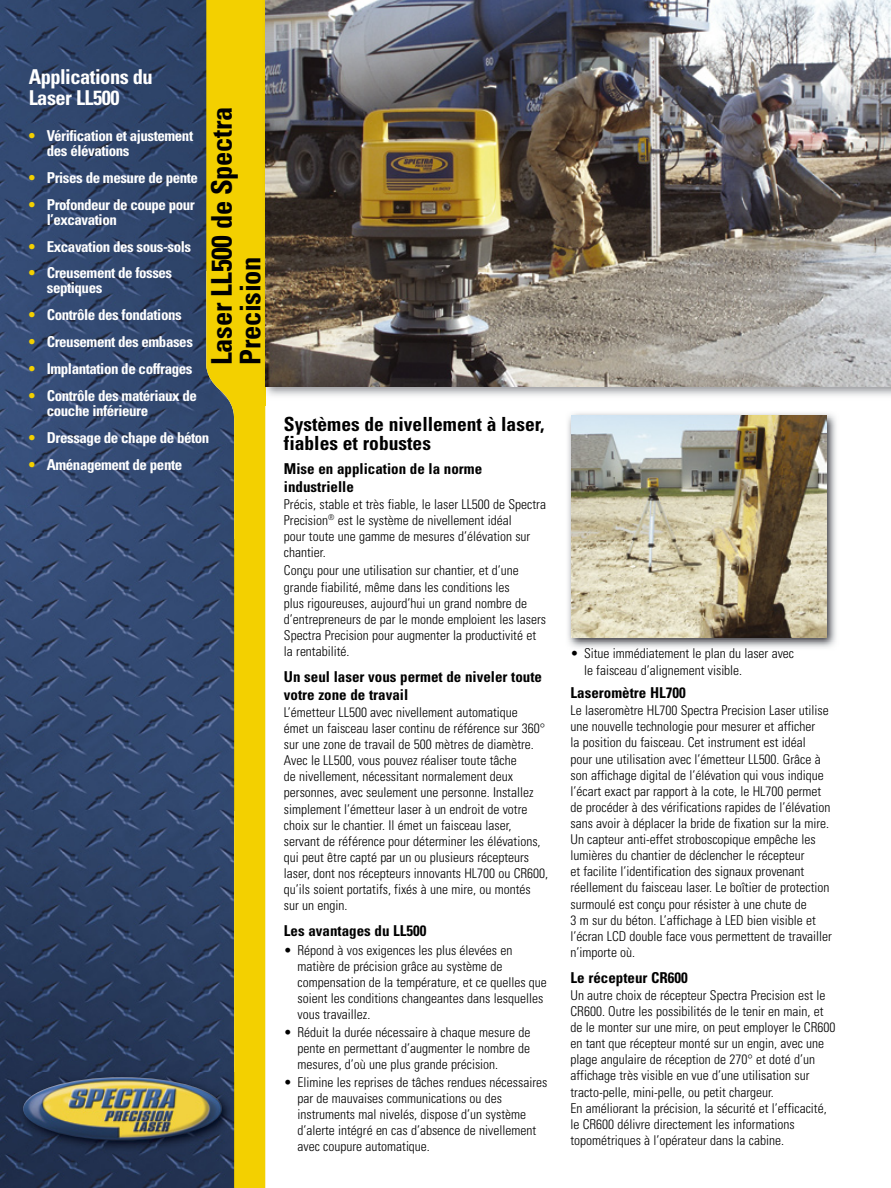
<style>
.page{position:relative;width:891px;height:1188px;background:#fff}
.page>*{position:absolute;margin:0;border:0;box-sizing:border-box;transform-origin:0 0}
.t1{font:700 condensed 28.5px/28.5px "Univers LT Std";letter-spacing:-.01em;color:#000}
.t2{font:700 condensed 20.4px/21px "Univers LT Std";letter-spacing:-.025em;color:#fff}
.t3{font:700 condensed 19.5px/19.5px "Univers LT Std";color:#000}
.t4{font:700 condensed 15px/15px "Univers LT Std";letter-spacing:-.03em;color:#fff}
.t5{font:700 condensed 15px/18px "Univers LT Std";color:#000}
.t6{font:300 condensed 13.5px/16px "Univers LT Std";color:#000}
.s1{color:#f3d000}
</style>
<div class="page">
<img style="left:0;top:0;width:204px;height:270px">
<img style="left:0;top:270px;width:204px;height:810px">
<img style="left:0;top:1080px;width:47px;height:108px">
<img style="left:47px;top:1168px;width:157px;height:20px">
<img style="left:265px;top:1072px;width:1px;height:96px">
<img style="left:18px;top:1072px;width:186px;height:96px">
<img style="left:23px;top:1077px;width:181px;height:63px">
<img style="left:568px;top:413px;width:268px;height:235px">
<img style="left:571px;top:416px;width:255px;height:221px">
<svg style="left:204px;top:0;width:61px;height:1188px;background:#ae9f25"></svg>
<img style="left:261px;top:0;width:630px;height:405px">
<img style="left:266px;top:0;width:625px;height:386px">
<h2 class="t2" style="left:29px;top:66px;width:126px">Applications du<br>Laser LL500</h2>
<p class="t4" style="left:47px;top:128px;width:148px;text-indent:-18px"><span class="s1">•</span> Vérification et ajustement des élévations</p>
<p class="t4" style="left:29px;top:170px;width:171px"><span class="s1">•</span> Prises de mesure de pente</p>
<p class="t4" style="left:47px;top:197px;width:150px;text-indent:-18px"><span class="s1">•</span> Profondeur de coupe pour l’excavation</p>
<p class="t4" style="left:29px;top:239px;width:164px"><span class="s1">•</span> Excavation des sous-sols</p>
<p class="t4" style="left:47px;top:266px;width:127px;text-indent:-18px"><span class="s1">•</span> Creusement de fosses septiques</p>
<p class="t4" style="left:29px;top:307px;width:155px"><span class="s1">•</span> Contrôle des fondations</p>
<p class="t4" style="left:29px;top:334px;width:166px"><span class="s1">•</span> Creusement des embases</p>
<p class="t4" style="left:29px;top:361px;width:165px"><span class="s1">•</span> Implantation de coffrages</p>
<p class="t4" style="left:47px;top:388px;width:152px;text-indent:-18px"><span class="s1">•</span> Contrôle des matériaux de couche inférieure</p>
<p class="t4" style="left:29px;top:430px;width:182px"><span class="s1">•</span> Dressage de chape de béton</p>
<p class="t4" style="left:29px;top:457px;width:155px"><span class="s1">•</span> Aménagement de pente</p>
<h1 class="t1" style="left:207px;top:365px;width:260px;rotate:-90deg">Laser LL500 de Spectra<br>Precision</h1>
<h3 class="t3" style="left:284px;top:414px;width:262px">Systèmes de nivellement à laser, fiables et robustes</h3>
<p class="t5" style="left:284px;top:459px;width:200px">Mise en application de la norme industrielle</p>
<p class="t6" style="left:284px;top:496px;width:264px">Précis, stable et très fiable, le laser LL500 de Spectra Precision<sup>®</sup> est le système de nivellement idéal<br>pour toute une gamme de mesures d’élévation sur chantier.</p>
<p class="t6" style="left:284px;top:563px;width:264px">Conçu pour une utilisation sur chantier, et d’une grande fiabilité, même dans les conditions les<br>plus rigoureuses, aujourd’hui un grand nombre de d’entrepreneurs de par le monde emploient les lasers Spectra Precision pour augmenter la productivité et la rentabilité.</p>
<p class="t5" style="left:284px;top:667px;width:260px">Un seul laser vous permet de niveler toute votre zone de travail</p>
<p class="t6" style="left:284px;top:704px;width:266px">L’émetteur LL500 avec nivellement automatique<br>émet un faisceau laser continu de référence sur 360° sur une zone de travail de 500 mètres de diamètre.<br>Avec le LL500, vous pouvez réaliser toute tâche<br>de nivellement, nécessitant normalement deux personnes, avec seulement une personne. Installez simplement l’émetteur laser à un endroit de votre choix sur le chantier. Il émet un faisceau laser, servant de référence pour déterminer les élévations, qui peut être capté par un ou plusieurs récepteurs laser, dont nos récepteurs innovants HL700 ou CR600, qu’ils soient portatifs, fixés à une mire, ou montés sur un engin.</p>
<p class="t5" style="left:284px;top:922px;width:144px">Les avantages du LL500</p>
<p class="t6" style="left:297px;top:942px;width:251px;text-indent:-14px">• Répond à vos exigences les plus élevées en matière de précision grâce au système de compensation de la température, et ce quelles que soient les conditions changeantes dans lesquelles vous travaillez.</p>
<p class="t6" style="left:297px;top:1024px;width:234px;text-align:justify;text-indent:-14px">• Réduit la durée nécessaire à chaque mesure de pente en permettant d’augmenter le nombre de mesures, d’où une plus grande précision.</p>
<p class="t6" style="left:297px;top:1074px;width:251px;text-indent:-14px">• Elimine les reprises de tâches rendues nécessaires par de mauvaises communications ou des instruments mal nivelés, dispose d’un système d’alerte intégré en cas d’absence de nivellement avec coupure automatique.</p>
<p class="t6" style="left:584px;top:646px;width:212px;text-indent:-14px">• Situe immédiatement le plan du laser avec le faisceau d’alignement visible.</p>
<p class="t5" style="left:571px;top:684px;width:117px">Laseromètre HL700</p>
<p class="t6" style="left:571px;top:702px;width:263px">Le laseromètre HL700 Spectra Precision Laser utilise une nouvelle technologie pour mesurer et afficher<br>la position du faisceau. Cet instrument est idéal<br>pour une utilisation avec l’émetteur LL500. Grâce à son affichage digital de l’élévation qui vous indique l’écart exact par rapport à la cote, le HL700 permet de procéder à des vérifications rapides de l’élévation sans avoir à déplacer la bride de fixation sur la mire.<br>Un capteur anti-effet stroboscopique empêche les lumières du chantier de déclencher le récepteur<br>et facilite l’identification des signaux provenant réellement du faisceau laser. Le boîtier de protection surmoulé est conçu pour résister à une chute de<br>3 m sur du béton. L’affichage à LED bien visible et l’écran LCD double face vous permettent de travailler n’importe où.</p>
<p class="t5" style="left:571px;top:968px;width:119px">Le récepteur CR600</p>
<p class="t6" style="left:571px;top:987px;width:266px">Un autre choix de récepteur Spectra Precision est le CR600. Outre les possibilités de le tenir en main, et de le monter sur une mire, on peut employer le CR600 en tant que récepteur monté sur un engin, avec une plage angulaire de réception de 270° et doté d’un affichage très visible en vue d’une utilisation sur tracto-pelle, mini-pelle, ou petit chargeur.<br>En améliorant la précision, la sécurité et l’efficacité, le CR600 délivre directement les informations topométriques à l’opérateur dans la cabine.</p>
</div>
